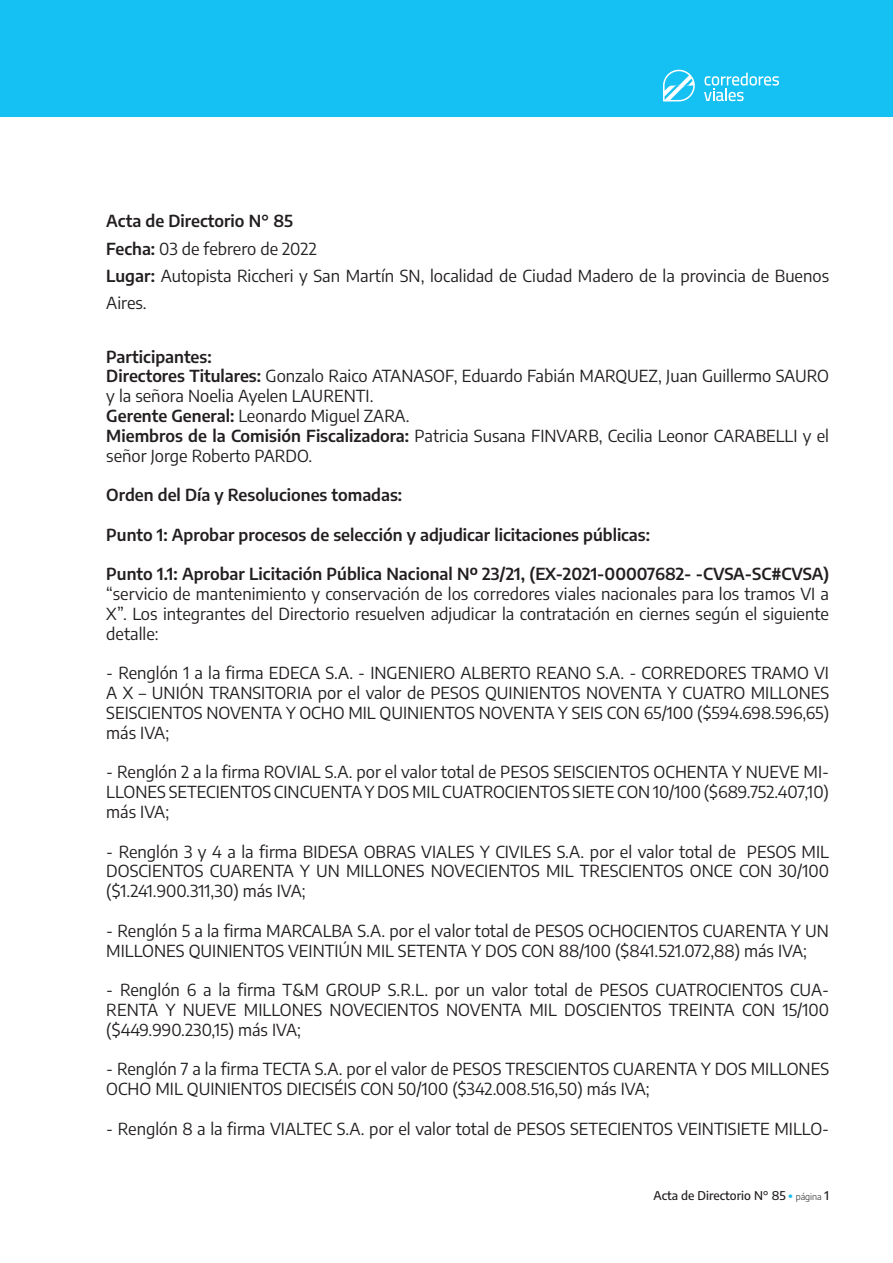
<style>
.page{position:relative;width:893px;height:1263px;background:#fff}
.page>*{position:absolute;margin:0;border:0;box-sizing:border-box;transform-origin:0 0}
.Texto_Actas{font:16.5px/19.8px "Encode Sans";color:#231f20}
.Texto_Actas-2{font:600 16.5px "Encode Sans";color:#231f20}
.t1{font:500 12px "Encode Sans";color:#231f20}
.s1{font-weight:600}
.s2{font-weight:900;font-size:13.5px;color:#15c0f2}
.s3{font-weight:300;font-size:9px}
</style>
<div class="page">
<div style="left:0;top:0;width:893px;height:117px;background:#15c0f2"></div>
<svg style="left:704px;top:73px;width:75px;height:28px"></svg>
<svg style="left:663px;top:70px;width:32px;height:31px"></svg>
<p class="Texto_Actas-2" style="left:106px;top:210px;width:188px">Acta de Directorio N° 85</p>
<p class="Texto_Actas" style="left:106px;top:238px;width:212px"><span class="s1">Fecha:</span> 03 de febrero de 2022</p>
<p class="Texto_Actas" style="left:106px;top:261px;width:724px;line-height:27px"><span class="s1">Lugar:</span> Autopista Riccheri y San Martín SN, localidad de Ciudad Madero de la provincia de Buenos<br>Aires.</p>
<p class="Texto_Actas-2" style="left:106px;top:345px;width:107px">Participantes:</p>
<p class="Texto_Actas" style="left:106px;top:366px;width:724px"><span class="s1">Directores Titulares:</span> Gonzalo Raico ATANASOF, Eduardo Fabián MARQUEZ, Juan Guillermo SAURO y la señora Noelia Ayelen LAURENTI.</p>
<p class="Texto_Actas" style="left:106px;top:405px;width:305px"><span class="s1">Gerente General:</span> Leonardo Miguel ZARA.</p>
<p class="Texto_Actas" style="left:106px;top:425px;width:724px"><span class="s1">Miembros de la Comisión Fiscalizadora:</span> Patricia Susana FINVARB, Cecilia Leonor CARABELLI y el señor Jorge Roberto PARDO.</p>
<p class="Texto_Actas-2" style="left:106px;top:484px;width:297px">Orden del Día y Resoluciones tomadas:</p>
<p class="Texto_Actas-2" style="left:106px;top:523px;width:545px">Punto 1: Aprobar procesos de selección y adjudicar licitaciones públicas:</p>
<p class="Texto_Actas" style="left:106px;top:564px;width:724px;text-align:justify"><span class="s1">Punto 1.1: Aprobar Licitación Pública Nacional Nº 23/21, (EX-2021-00007682- -CVSA-SC#CVSA) </span>“servicio de mantenimiento y conservación de los corredores viales nacionales para los tramos VI a X”. Los integrantes del Directorio resuelven adjudicar la contratación en ciernes según el siguiente detalle:</p>
<p class="Texto_Actas" style="left:106px;top:663px;width:724px;text-align:justify">- Renglón 1 a la firma EDECA S.A. - INGENIERO ALBERTO REANO S.A. - CORREDORES TRAMO VI A X – UNIÓN TRANSITORIA por el valor de PESOS QUINIENTOS NOVENTA Y CUATRO MILLONES SEISCIENTOS NOVENTA Y OCHO MIL QUINIENTOS NOVENTA Y SEIS CON 65/100 ($594.698.596,65) más IVA;</p>
<p class="Texto_Actas" style="left:106px;top:762px;width:724px;text-align:justify">- Renglón 2 a la firma ROVIAL S.A. por el valor total de PESOS SEISCIENTOS OCHENTA Y NUEVE MI-LLONES SETECIENTOS CINCUENTA Y DOS MIL CUATROCIENTOS SIETE CON 10/100 ($689.752.407,10) más IVA;</p>
<p class="Texto_Actas" style="left:106px;top:841px;width:724px;text-align:justify">- Renglón 3 y 4 a la firma BIDESA OBRAS VIALES Y CIVILES S.A. por el valor total de PESOS MIL DOSCIENTOS CUARENTA Y UN MILLONES NOVECIENTOS MIL TRESCIENTOS ONCE CON 30/100 ($1.241.900.311,30) más IVA;</p>
<p class="Texto_Actas" style="left:106px;top:920px;width:724px">- Renglón 5 a la firma MARCALBA S.A. por el valor total de PESOS OCHOCIENTOS CUARENTA Y UN<br>MILLONES QUINIENTOS VEINTIÚN MIL SETENTA Y DOS CON 88/100 ($841.521.072,88) más IVA;</p>
<p class="Texto_Actas" style="left:106px;top:979px;width:724px;text-align:justify">- Renglón 6 a la firma T&amp;M GROUP S.R.L. por un valor total de PESOS CUATROCIENTOS CUA-RENTA Y NUEVE MILLONES NOVECIENTOS NOVENTA MIL DOSCIENTOS TREINTA CON 15/100 ($449.990.230,15) más IVA;</p>
<p class="Texto_Actas" style="left:106px;top:1059px;width:724px">- Renglón 7 a la firma TECTA S.A. por el valor de PESOS TRESCIENTOS CUARENTA Y DOS MILLONES<br>OCHO MIL QUINIENTOS DIECISÉIS CON 50/100 ($342.008.516,50) más IVA;</p>
<p class="Texto_Actas" style="left:106px;top:1118px;width:724px">- Renglón 8 a la firma VIALTEC S.A. por el valor total de PESOS SETECIENTOS VEINTISIETE MILLO-</p>
<p class="t1" style="left:653px;top:1187px;width:177px">Acta de Directorio N° 85 <span class="s2">·</span> <span class="s3">página</span> 1</p>
</div>
